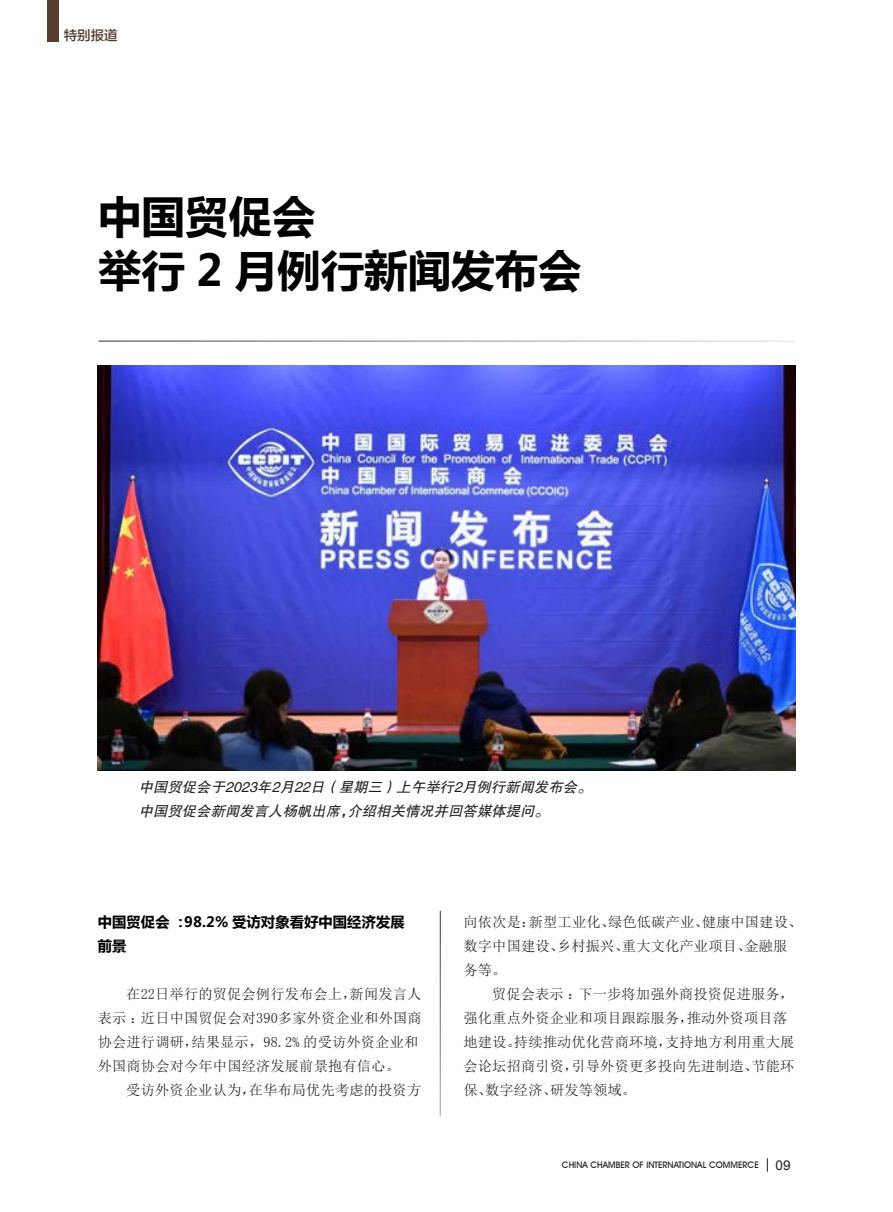
<style>
.page{position:relative;width:893px;height:1212px;background:#fff}
.page>*{position:absolute;margin:0;border:0;box-sizing:border-box;transform-origin:0 0}
.段落样式1{font:700 43.5px "Microsoft Ya Hei";color:#000}
.正文{font:14.25px/24px "Sim Sun";letter-spacing:.01em;color:#231f20}
.正文-2{font:italic 14.25px "FZHTJW GB1 0";color:#231f20}
.正文-3{font:700 14.25px "Microsoft Ya Hei";letter-spacing:.01em;color:#000}
.t1{font:13.5px "FZLTZHK GBK1 0";color:#553e2d}
.t2{font:500 9px "Avant Garde IT Cby BT";color:#231f20}
.s1{font-family:"Arial";font-weight:400;font-size:13.5px}
</style>
<div class="page">
<svg style="left:767px;top:1158px;width:1px;height:14px"></svg>
<div style="left:47px;top:0;width:11px;height:41px;background:#553e2d"></div>
<hr style="left:98px;top:341px;width:697px;height:1px;background:#000">
<hr style="left:440px;top:911px;width:1px;height:205px;background:#000">
<img style="left:98px;top:365px;width:697px;height:405px">
<p class="t1" style="left:64px;top:28px;width:55px">特别报道</p>
<p class="段落样式1" style="left:98px;top:186px;width:219px">中国贸促会</p>
<p class="段落样式1" style="left:98px;top:240px;width:485px">举行 2 月例行新闻发布会</p>
<p class="正文-2" style="left:139px;top:779px;width:458px">中国贸促会于2023年2月22日（星期三）上午举行2月例行新闻发布会。</p>
<p class="正文-2" style="left:139px;top:803px;width:415px">中国贸促会新闻发言人杨帆出席，介绍相关情况并回答媒体提问。</p>
<p class="正文-3" style="left:98px;top:911px;width:308px">中国贸促会：98.2% 受访对象看好中国经济发展</p>
<p class="正文-3" style="left:98px;top:935px;width:30px">前景</p>
<p class="正文" style="left:98px;top:981px;width:325px;text-indent:28px">在22日举行的贸促会例行发布会上，新闻发言人表示：近日中国贸促会对390多家外资企业和外国商协会进行调研，结果显示，98.2% 的受访外资企业和外国商协会对今年中国经济发展前景抱有信心。</p>
<p class="正文" style="left:126px;top:1077px;width:296px">受访外资企业认为，在华布局优先考虑的投资方</p>
<p class="正文" style="left:463px;top:909px;width:340px">向依次是：新型工业化、绿色低碳产业、健康中国建设、数字中国建设、乡村振兴、重大文化产业项目、金融服务等。</p>
<p class="正文" style="left:463px;top:981px;width:333px;text-indent:28px">贸促会表示：下一步将加强外商投资促进服务，强化重点外资企业和项目跟踪服务，推动外资项目落地建设。持续推动优化营商环境，支持地方利用重大展会论坛招商引资，引导外资更多投向先进制造、节能环保、数字经济、研发等领域。</p>
<p class="t2" style="left:562px;top:1159px;width:230px">CHINA CHAMBER OF INTERNATIONAL COMMERCE <span class="s1">09</span></p>
</div>
